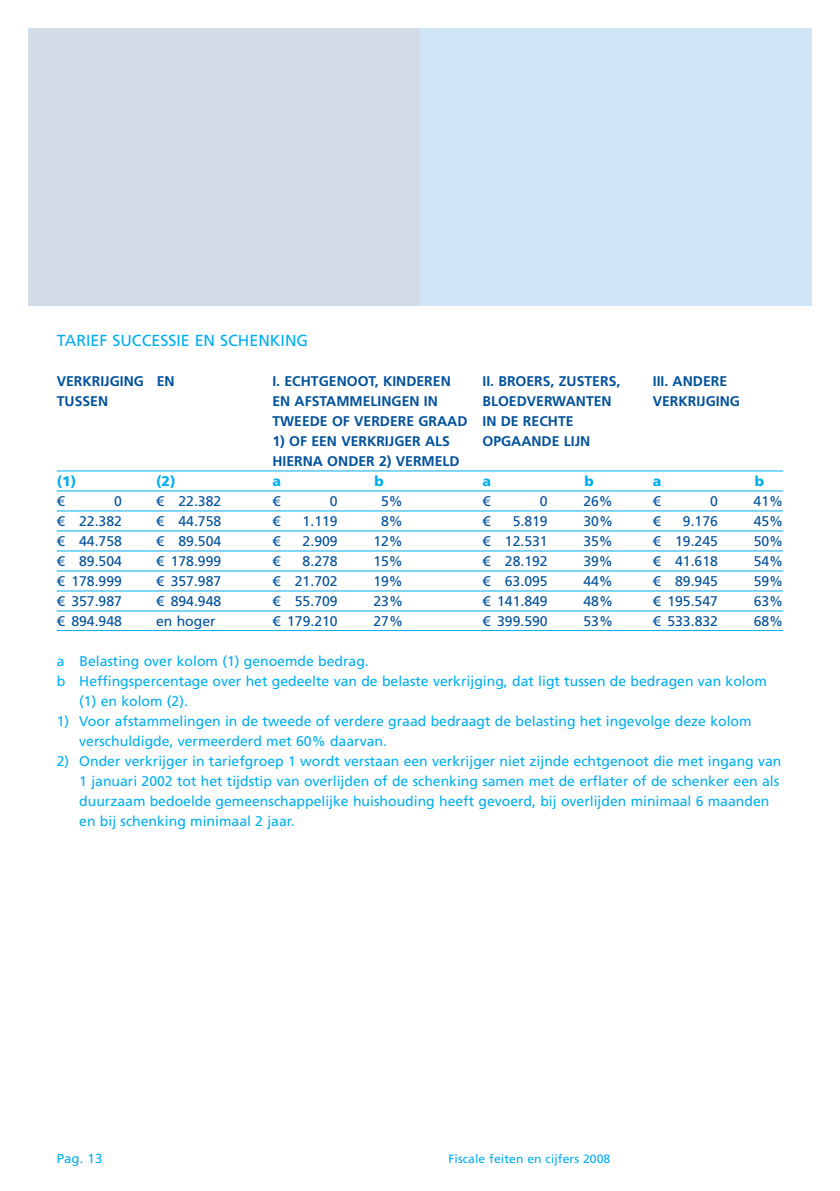
<style>
.page{position:relative;width:840px;height:1191px;background:#fff}
.page>*{position:absolute;margin:0;border:0;box-sizing:border-box;transform-origin:0 0}
.t1{font:16px "Frutiger LT";color:#00aeef}
.t2{font:14px/20px "Frutiger LT";color:#00aeef}
.t3{font:14px "Frutiger LT";color:#01519b}
.t4{font:700 14px "Frutiger LT";color:#01519b}
.t5{font:900 14px "Frutiger LT";color:#00aeef}
.t6{font:13px "Frutiger LT";color:#00aeef}
.t7{font:12px "Frutiger LT";letter-spacing:.005em;color:#00aeef}
</style>
<div class="page">
<div style="left:28px;top:28px;width:392px;height:278px;background:#d2dce6"></div>
<div style="left:420px;top:28px;width:391px;height:278px;background:#d0e5f5"></div>
<hr style="left:57px;top:470px;width:725px;height:1px;background:#00aeef">
<hr style="left:57px;top:490px;width:725px;height:1px;background:#00aeef">
<hr style="left:57px;top:510px;width:725px;height:1px;background:#00aeef">
<hr style="left:57px;top:530px;width:725px;height:1px;background:#00aeef">
<hr style="left:57px;top:550px;width:725px;height:1px;background:#00aeef">
<hr style="left:57px;top:570px;width:725px;height:1px;background:#00aeef">
<hr style="left:57px;top:590px;width:725px;height:1px;background:#00aeef">
<hr style="left:57px;top:610px;width:725px;height:1px;background:#00aeef">
<hr style="left:57px;top:630px;width:725px;height:1px;background:#00aeef">
<p class="t1" style="left:57px;top:334px;width:253px">TARIEF SUCCESSIE EN SCHENKING</p>
<p class="t4" style="left:57px;top:375px;width:119px">VERKRIJGING EN</p>
<p class="t4" style="left:272px;top:375px;width:180px">I. ECHTGENOOT, KINDEREN</p>
<p class="t4" style="left:482px;top:375px;width:139px">II. BROERS, ZUSTERS,</p>
<p class="t4" style="left:652px;top:375px;width:76px">III. ANDERE</p>
<p class="t4" style="left:57px;top:395px;width:53px">TUSSEN</p>
<p class="t4" style="left:272px;top:395px;width:167px">EN AFSTAMMELINGEN IN</p>
<p class="t4" style="left:482px;top:395px;width:131px">BLOEDVERWANTEN</p>
<p class="t4" style="left:652px;top:395px;width:89px">VERKRIJGING</p>
<p class="t4" style="left:272px;top:415px;width:302px">TWEEDE OF VERDERE GRAAD IN DE RECHTE</p>
<p class="t4" style="left:272px;top:435px;width:179px">1) OF EEN VERKRIJGER ALS</p>
<p class="t4" style="left:482px;top:435px;width:109px">OPGAANDE LIJN</p>
<p class="t4" style="left:272px;top:455px;width:189px">HIERNA ONDER 2) VERMELD</p>
<p class="t5" style="left:57px;top:475px;width:21px">(1)</p>
<p class="t5" style="left:156px;top:475px;width:21px">(2)</p>
<p class="t5" style="left:272px;top:475px;width:10px">a</p>
<p class="t5" style="left:374px;top:475px;width:11px">b</p>
<p class="t5" style="left:482px;top:475px;width:10px">a</p>
<p class="t5" style="left:584px;top:475px;width:11px">b</p>
<p class="t5" style="left:652px;top:475px;width:10px">a</p>
<p class="t5" style="left:754px;top:475px;width:11px">b</p>
<p class="t3" style="left:57px;top:495px;width:9px">€</p>
<p class="t3" style="left:114px;top:495px;width:9px">0</p>
<p class="t3" style="left:156px;top:495px;width:67px">€ 22.382</p>
<p class="t3" style="left:272px;top:495px;width:9px">€</p>
<p class="t3" style="left:330px;top:495px;width:9px">0</p>
<p class="t3" style="left:381px;top:495px;width:23px">5%</p>
<p class="t3" style="left:482px;top:495px;width:9px">€</p>
<p class="t3" style="left:539px;top:495px;width:9px">0</p>
<p class="t3" style="left:583px;top:495px;width:31px">26%</p>
<p class="t3" style="left:652px;top:495px;width:9px">€</p>
<p class="t3" style="left:709px;top:495px;width:9px">0</p>
<p class="t3" style="left:753px;top:495px;width:31px">41%</p>
<p class="t3" style="left:57px;top:515px;width:67px">€ 22.382</p>
<p class="t3" style="left:156px;top:515px;width:67px">€ 44.758</p>
<p class="t3" style="left:272px;top:515px;width:9px">€</p>
<p class="t3" style="left:302px;top:515px;width:37px">1.119</p>
<p class="t3" style="left:381px;top:515px;width:23px">8%</p>
<p class="t3" style="left:482px;top:515px;width:9px">€</p>
<p class="t3" style="left:512px;top:515px;width:37px">5.819</p>
<p class="t3" style="left:583px;top:515px;width:31px">30%</p>
<p class="t3" style="left:652px;top:515px;width:9px">€</p>
<p class="t3" style="left:682px;top:515px;width:37px">9.176</p>
<p class="t3" style="left:753px;top:515px;width:31px">45%</p>
<p class="t3" style="left:57px;top:535px;width:67px">€ 44.758</p>
<p class="t3" style="left:156px;top:535px;width:67px">€ 89.504</p>
<p class="t3" style="left:272px;top:535px;width:9px">€</p>
<p class="t3" style="left:302px;top:535px;width:37px">2.909</p>
<p class="t3" style="left:373px;top:535px;width:31px">12%</p>
<p class="t3" style="left:482px;top:535px;width:67px">€ 12.531</p>
<p class="t3" style="left:583px;top:535px;width:31px">35%</p>
<p class="t3" style="left:652px;top:535px;width:67px">€ 19.245</p>
<p class="t3" style="left:753px;top:535px;width:31px">50%</p>
<p class="t3" style="left:57px;top:555px;width:67px">€ 89.504</p>
<p class="t3" style="left:156px;top:555px;width:67px">€ 178.999</p>
<p class="t3" style="left:272px;top:555px;width:9px">€</p>
<p class="t3" style="left:302px;top:555px;width:37px">8.278</p>
<p class="t3" style="left:373px;top:555px;width:31px">15%</p>
<p class="t3" style="left:482px;top:555px;width:67px">€ 28.192</p>
<p class="t3" style="left:583px;top:555px;width:31px">39%</p>
<p class="t3" style="left:652px;top:555px;width:67px">€ 41.618</p>
<p class="t3" style="left:753px;top:555px;width:31px">54%</p>
<p class="t3" style="left:57px;top:575px;width:67px">€ 178.999</p>
<p class="t3" style="left:156px;top:575px;width:67px">€ 357.987</p>
<p class="t3" style="left:272px;top:575px;width:67px">€ 21.702</p>
<p class="t3" style="left:373px;top:575px;width:31px">19%</p>
<p class="t3" style="left:482px;top:575px;width:67px">€ 63.095</p>
<p class="t3" style="left:583px;top:575px;width:31px">44%</p>
<p class="t3" style="left:652px;top:575px;width:67px">€ 89.945</p>
<p class="t3" style="left:753px;top:575px;width:31px">59%</p>
<p class="t3" style="left:57px;top:595px;width:67px">€ 357.987</p>
<p class="t3" style="left:156px;top:595px;width:67px">€ 894.948</p>
<p class="t3" style="left:272px;top:595px;width:67px">€ 55.709</p>
<p class="t3" style="left:373px;top:595px;width:31px">23%</p>
<p class="t3" style="left:482px;top:595px;width:67px">€ 141.849</p>
<p class="t3" style="left:583px;top:595px;width:31px">48%</p>
<p class="t3" style="left:652px;top:595px;width:67px">€ 195.547</p>
<p class="t3" style="left:753px;top:595px;width:31px">63%</p>
<p class="t3" style="left:57px;top:615px;width:67px">€ 894.948</p>
<p class="t3" style="left:156px;top:615px;width:61px">en hoger</p>
<p class="t3" style="left:272px;top:615px;width:67px">€ 179.210</p>
<p class="t3" style="left:373px;top:615px;width:31px">27%</p>
<p class="t3" style="left:482px;top:615px;width:67px">€ 399.590</p>
<p class="t3" style="left:583px;top:615px;width:31px">53%</p>
<p class="t3" style="left:652px;top:615px;width:67px">€ 533.832</p>
<p class="t3" style="left:753px;top:615px;width:31px">68%</p>
<p class="t2" style="left:57px;top:652px;width:313px">a Belasting over kolom (1) genoemde bedrag.</p>
<p class="t2" style="left:57px;top:672px;width:711px">b Heffingspercentage over het gedeelte van de belaste verkrijging, dat ligt tussen de bedragen van kolom</p>
<p class="t2" style="left:79px;top:692px;width:110px">(1) en kolom (2).</p>
<p class="t2" style="left:79px;top:712px;width:673px;text-indent:-22px">1) Voor afstammelingen in de tweede of verdere graad bedraagt de belasting het ingevolge deze kolom verschuldigde, vermeerderd met 60% daarvan.</p>
<p class="t2" style="left:79px;top:752px;width:703px;text-indent:-22px">2) Onder verkrijger in tariefgroep 1 wordt verstaan een verkrijger niet zijnde echtgenoot die met ingang van 1 januari 2002 tot het tijdstip van overlijden of de schenking samen met de erflater of de schenker een als duurzaam bedoelde gemeenschappelijke huishouding heeft gevoerd, bij overlijden minimaal 6 maanden en bij schenking minimaal 2 jaar.</p>
<p class="t6" style="left:57px;top:1153px;width:47px">Pag. 13</p>
<p class="t7" style="left:448px;top:1154px;width:163px">Fiscale feiten en cijfers 2008</p>
</div>
